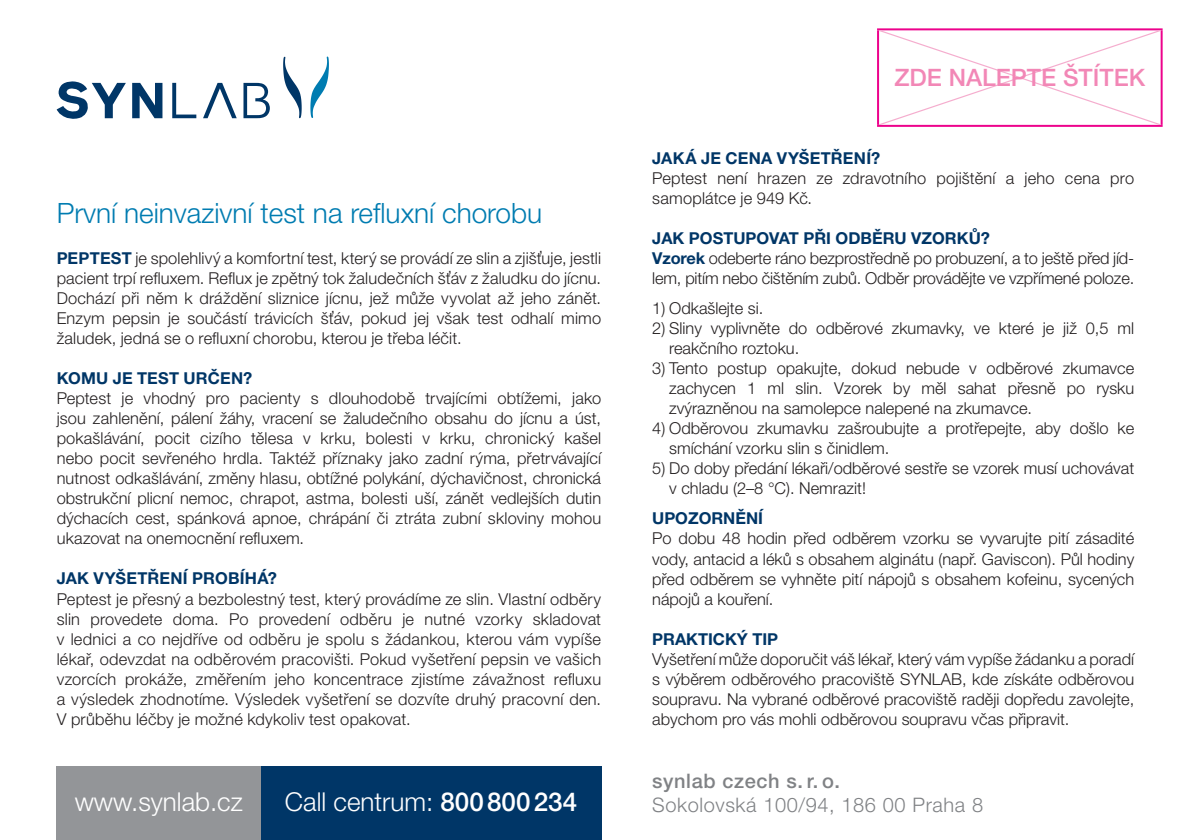
<style>
.page{position:relative;width:1191px;height:840px;background:#fff}
.page>*{position:absolute;margin:0;border:0;box-sizing:border-box;transform-origin:0 0}
.t1{font:300 28px "Helvetica Neue CE";color:#007cb1}
.t2{font:300 26px "Helvetica Neue CE";color:#fff}
.t3{font:500 24px "Helvetica Neue CE";color:#f287b6}
.t4{font:300 20px "Helvetica Neue CE";letter-spacing:.03em;color:#808285}
.t5{font:500 20px "Helvetica Neue CE";letter-spacing:.03em;color:#808285}
.t6{font:300 16.4px/20px "Helvetica Neue CE";color:#231f20;text-align:justify}
.t7{font:700 16.4px "Helvetica Neue CE";letter-spacing:.01em;color:#003667}
.s1{font-weight:700;color:#003667}
.s2{font-weight:500}
</style>
<div class="page">
<div style="left:57px;top:765px;width:204px;height:74px;background:#939598"></div>
<div style="left:261px;top:765px;width:340px;height:74px;background:#003667"></div>
<svg style="left:283px;top:57px;width:19px;height:61px"></svg>
<svg style="left:310px;top:57px;width:19px;height:61px"></svg>
<svg style="left:172px;top:83px;width:24px;height:35px"></svg>
<svg style="left:243px;top:83px;width:27px;height:35px"></svg>
<svg style="left:57px;top:81px;width:69px;height:38px"></svg>
<svg style="left:132px;top:83px;width:30px;height:35px"></svg>
<svg style="left:203px;top:83px;width:34px;height:35px"></svg>
<hr style="left:877px;top:28px;width:285px;height:2px;background:#ed028c">
<hr style="left:877px;top:30px;width:2px;height:95px;background:#ed028c">
<hr style="left:1160px;top:30px;width:2px;height:95px;background:#ed028c">
<hr style="left:877px;top:125px;width:285px;height:2px;background:#ed028c">
<svg style="left:879px;top:30px;width:281px;height:95px"></svg>
<h1 class="t1" style="left:57px;top:196px;width:487px">První neinvazivní test na refluxní chorobu</h1>
<p class="t6" style="left:57px;top:249px;width:546px"><span class="s1">PEPTEST</span> je spolehlivý a komfortní test, který se provádí ze slin a zjišťuje, jestli pacient trpí refluxem. Reflux je zpětný tok žaludečních šťáv z žaludku do jícnu.<br>Dochází při něm k dráždění sliznice jícnu, jež může vyvolat až jeho zánět.<br>Enzym pepsin je součástí trávicích šťáv, pokud jej však test odhalí mimo žaludek, jedná se o refluxní chorobu, kterou je třeba léčit.</p>
<p class="t7" style="left:57px;top:368px;width:197px">KOMU JE TEST URČEN?</p>
<p class="t6" style="left:57px;top:389px;width:546px">Peptest je vhodný pro pacienty s dlouhodobě trvajícími obtížemi, jako jsou zahlenění, pálení žáhy, vracení se žaludečního obsahu do jícnu a úst, pokašlávání, pocit cizího tělesa v krku, bolesti v krku, chronický kašel nebo pocit sevřeného hrdla. Taktéž příznaky jako zadní rýma, přetrvávající nutnost odkašlávání, změny hlasu, obtížné polykání, dýchavičnost, chronická obstrukční plicní nemoc, chrapot, astma, bolesti uší, zánět vedlejších dutin dýchacích cest, spánková apnoe, chrápání či ztráta zubní skloviny mohou ukazovat na onemocnění refluxem.</p>
<p class="t7" style="left:57px;top:568px;width:222px">JAK VYŠETŘENÍ PROBÍHÁ?</p>
<p class="t6" style="left:57px;top:589px;width:546px">Peptest je přesný a bezbolestný test, který provádíme ze slin. Vlastní odběry slin provedete doma. Po provedení odběru je nutné vzorky skladovat v lednici a co nejdříve od odběru je spolu s žádankou, kterou vám vypíše lékař, odevzdat na odběrovém pracovišti. Pokud vyšetření pepsin ve vašich vzorcích prokáže, změřením jeho koncentrace zjistíme závažnost refluxu a výsledek zhodnotíme. Výsledek vyšetření se dozvíte druhý pracovní den.<br>V průběhu léčby je možné kdykoliv test opakovat.</p>
<h2 class="t2" style="left:75px;top:785px;width:170px">www.synlab.cz</h2>
<h2 class="t2" style="left:285px;top:785px;width:294px">Call centrum: <span class="s2">800 800 234</span></h2>
<h3 class="t3" style="left:894px;top:63px;width:252px">ZDE NALEPTE ŠTÍTEK</h3>
<p class="t7" style="left:652px;top:148px;width:229px">JAKÁ JE CENA VYŠETŘENÍ?</p>
<p class="t6" style="left:652px;top:169px;width:483px">Peptest není hrazen ze zdravotního pojištění a jeho cena pro samoplátce je 949 Kč.</p>
<p class="t6" style="left:652px;top:229px;width:483px;text-align:left"><span class="s1">JAK POSTUPOVAT PŘI ODBĚRU VZORKŮ?<br>Vzorek</span> odeberte ráno bezprostředně po probuzení, a to ještě před jíd&shy;lem, pitím nebo čištěním zubů. Odběr provádějte ve vzpřímené poloze.</p>
<p class="t6" style="left:652px;top:299px;width:113px">1) Odkašlejte si.</p>
<p class="t6" style="left:669px;top:319px;width:466px;text-indent:-17px">2) Sliny vyplivněte do odběrové zkumavky, ve které je již 0,5 ml reakčního roztoku.</p>
<p class="t6" style="left:669px;top:359px;width:466px;text-indent:-17px">3) Tento postup opakujte, dokud nebude v odběrové zkumavce zachycen 1 ml slin. Vzorek by měl sahat přesně po rysku zvýrazněnou na samolepce nalepené na zkumavce.</p>
<p class="t6" style="left:669px;top:419px;width:466px;text-indent:-17px">4) Odběrovou zkumavku zašroubujte a protřepejte, aby došlo ke smíchání vzorku slin s činidlem.</p>
<p class="t6" style="left:669px;top:459px;width:466px;text-indent:-17px">5) Do doby předání lékaři/odběrové sestře se vzorek musí uchovávat v chladu (2–8 °C). Nemrazit!</p>
<p class="t7" style="left:652px;top:508px;width:112px">UPOZORNĚNÍ</p>
<p class="t6" style="left:652px;top:529px;width:483px">Po dobu 48 hodin před odběrem vzorku se vyvarujte pití zásadité vody, antacid a léků s obsahem alginátu (např. Gaviscon). Půl hodiny před odběrem se vyhněte pití nápojů s obsahem kofeinu, sycených nápojů a kouření.</p>
<p class="t7" style="left:652px;top:628px;width:128px">PRAKTICKÝ TIP</p>
<p class="t6" style="left:652px;top:649px;width:483px">Vyšetření může doporučit váš lékař, který vám vypíše žádanku a poradí s výběrem odběrového pracoviště SYNLAB, kde získáte odběrovou soupravu. Na vybrané odběrové pracoviště raději dopředu zavolejte, abychom pro vás mohli odběrovou soupravu včas připravit.</p>
<p class="t5" style="left:652px;top:768px;width:189px">synlab czech s. r. o.</p>
<p class="t4" style="left:652px;top:792px;width:332px">Sokolovská 100/94, 186 00 Praha 8</p>
</div>
